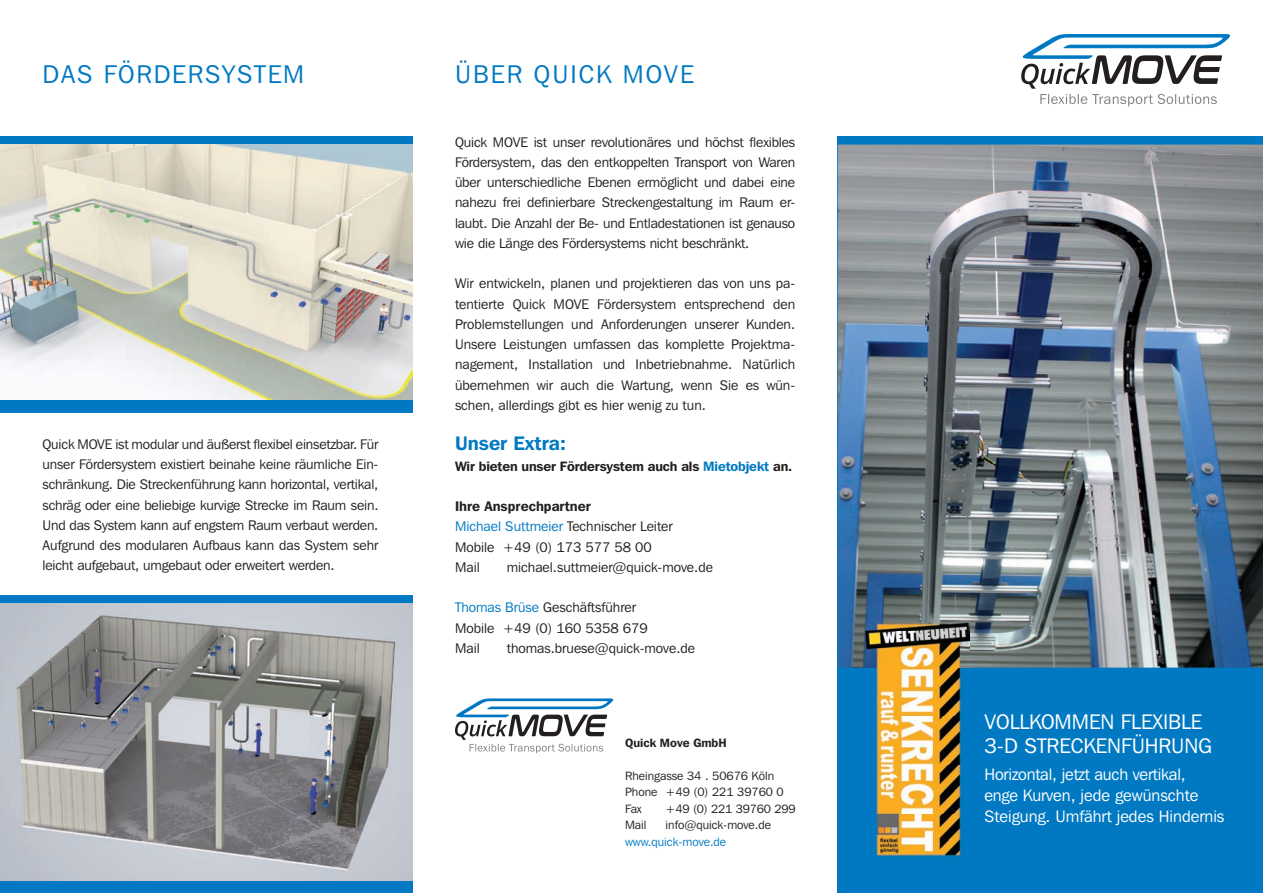
<style>
.page{position:relative;width:1263px;height:893px;background:#fff}
.page>*{position:absolute;margin:0;border:0;box-sizing:border-box;transform-origin:0 0}
.t1{font:25.5px "Franklin Gothic IT Cby BT";letter-spacing:.07em;color:#0079c2}
.t2{font:21px/24px "Franklin Gothic IT Cby BT";color:#fff}
.t3{font:600 19.5px "Franklin Gothic IT Cby BT";color:#0079c2}
.t4{font:16.5px/21px "Franklin Gothic IT Cby BT";color:#fff}
.t5{font:13.8px/20.2px "Franklin Gothic IT Cby BT";color:#231f20;text-align:justify}
.t6{font:600 13.5px "Franklin Gothic IT Cby BT";letter-spacing:-.01em;color:#231f20}
.t7{font:12px/16.5px "Franklin Gothic IT Cby BT";color:#231f20}
.t8{font:12px "Franklin Gothic IT Cby BT";color:#0079c2}
.t9{font:600 12px "Franklin Gothic IT Cby BT";color:#231f20}
.s1{color:#0079c2}
.s2{font-weight:600}
</style>
<div class="page">
<div style="left:838px;top:136px;width:425px;height:757px;background:#0079c2"></div>
<img style="left:838px;top:145px;width:425px;height:523px">
<div style="left:0;top:136px;width:412px;height:276px;background:#0079c2"></div>
<svg style="left:455px;top:698px;width:158px;height:55px"></svg>
<svg style="left:1021px;top:34px;width:209px;height:72px"></svg>
<img style="left:0;top:145px;width:412px;height:255px">
<img style="left:865px;top:596px;width:104px;height:261px">
<div style="left:0;top:595px;width:412px;height:298px;background:#0079c2"></div>
<img style="left:0;top:604px;width:412px;height:276px">
<h1 class="t1" style="left:43px;top:59px;width:263px">DAS FÖRDERSYSTEM</h1>
<h1 class="t1" style="left:455px;top:59px;width:240px">ÜBER QUICK MOVE</h1>
<p class="t5" style="left:43px;top:434px;width:337px">Quick MOVE ist modular und äußerst flexibel einsetzbar. Für unser Fördersystem existiert beinahe keine räumliche Ein&shy;schränkung. Die Streckenführung kann horizontal, vertikal, schräg oder eine beliebige kurvige Strecke im Raum sein.<br>Und das System kann auf engstem Raum verbaut werden.<br>Aufgrund des modularen Aufbaus kann das System sehr leicht aufgebaut, umgebaut oder erweitert werden.</p>
<p class="t5" style="left:455px;top:131px;width:342px">Quick MOVE ist unser revolutionäres und höchst flexibles Fördersystem, das den entkoppelten Transport von Waren über unterschiedliche Ebenen ermöglicht und dabei eine nahezu frei definierbare Streckengestaltung im Raum er&shy;laubt. Die Anzahl der Be- und Entladestationen ist genauso wie die Länge des Fördersystems nicht beschränkt.</p>
<p class="t5" style="left:455px;top:273px;width:342px">Wir entwickeln, planen und projektieren das von uns pa&shy;tentierte Quick MOVE Fördersystem entsprechend den Problemstellungen und Anforderungen unserer Kunden.<br>Unsere Leistungen umfassen das komplette Projektma&shy;nagement, Installation und Inbetriebnahme. Natürlich übernehmen wir auch die Wartung, wenn Sie es wün&shy;schen, allerdings gibt es hier wenig zu tun.</p>
<h3 class="t3" style="left:455px;top:431px;width:112px">Unser Extra:</h3>
<p class="t6" style="left:455px;top:457px;width:339px">Wir bieten unser Fördersystem auch als <span class="s1">Mietobjekt</span> an.</p>
<p class="t5" style="left:455px;top:496px;width:219px;text-align:left"><span class="s2">Ihre Ansprechpartner<br></span><span class="s1">Michael Suttmeier</span> Technischer Leiter<br>Mobile +49 (0) 173 577 58 00<br>Mail</p>
<p class="t5" style="left:507px;top:557px;width:208px">michael.suttmeier@quick-move.de</p>
<p class="t5" style="left:455px;top:597px;width:194px;text-align:left"><span class="s1">Thomas Brüse</span> Geschäftsführer<br>Mobile +49 (0) 160 5358 679<br>Mail</p>
<p class="t5" style="left:507px;top:638px;width:190px">thomas.bruese@quick-move.de</p>
<p class="t9" style="left:625px;top:735px;width:103px">Quick Move GmbH</p>
<p class="t7" style="left:625px;top:767px;width:160px">Rheingasse 34 . 50676 Köln<br>Phone +49 (0) 221 39760 0<br>Fax</p>
<p class="t7" style="left:666px;top:800px;width:132px">+49 (0) 221 39760 299</p>
<p class="t7" style="left:625px;top:817px;width:23px">Mail</p>
<p class="t7" style="left:666px;top:817px;width:107px">info@quick-move.de</p>
<p class="t8" style="left:625px;top:834px;width:103px">www.quick-move.de</p>
<h2 class="t2" style="left:984px;top:709px;width:229px">VOLLKOMMEN FLEXIBLE<br>3-D STRECKENFÜHRUNG</h2>
<p class="t4" style="left:984px;top:763px;width:241px">Horizontal, jetzt auch vertikal,<br>enge Kurven, jede gewünschte<br>Steigung. Umfährt jedes Hindernis</p>
</div>
